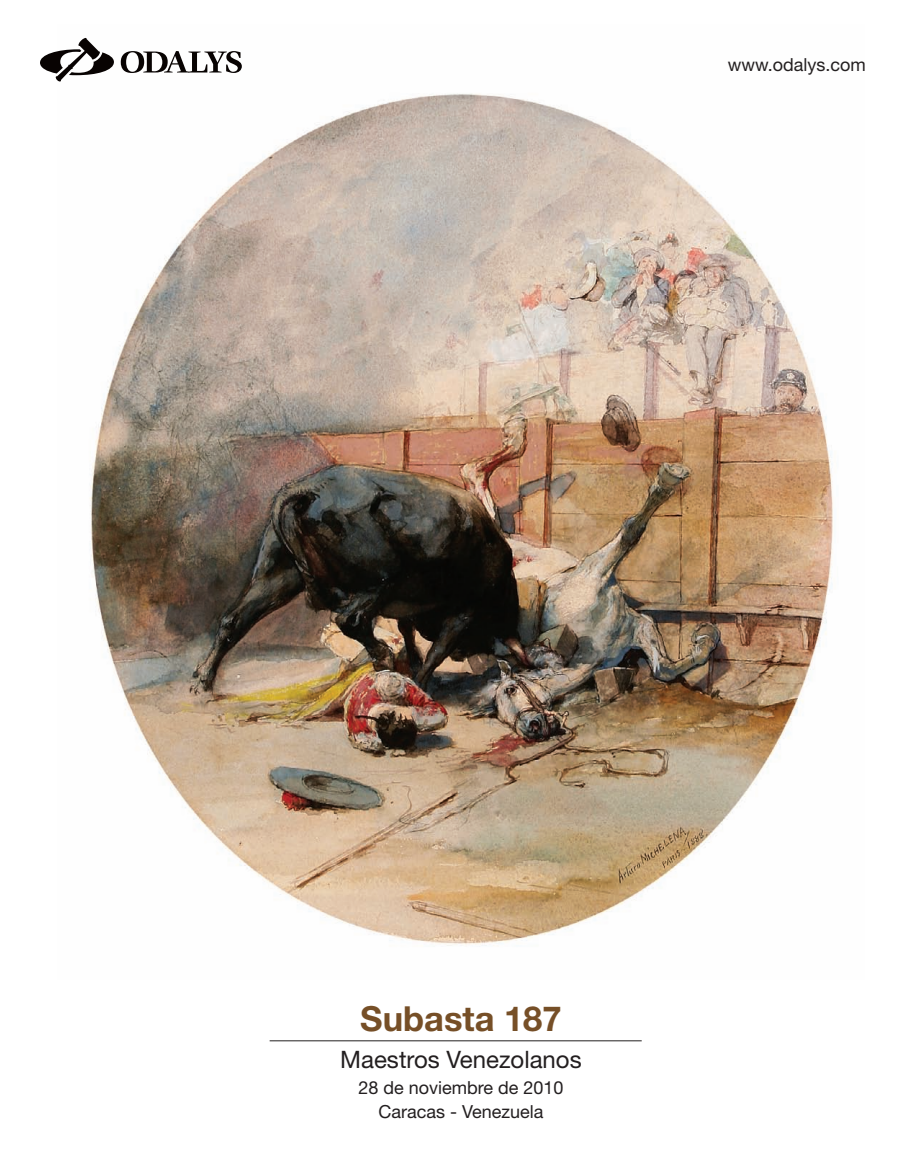
<style>
.page{position:relative;width:922px;height:1161px;background:#fff}
.page>*{position:absolute;margin:0;border:0;box-sizing:border-box;transform-origin:0 0}
.t1{font:700 34.5px "Helvetica Neue";color:#764f27}
.t2{font:24px "Helvetica Neue";color:#231f20}
.t3{font:18px/24px "Helvetica Neue";color:#231f20;text-align:center}
</style>
<div class="page">
<img style="left:90px;top:60px;width:743px;height:886px">
<hr style="left:270px;top:1040px;width:372px;height:1px;background:#231f20">
<svg style="left:40px;top:37px;width:74px;height:45px"></svg>
<svg style="left:121px;top:51px;width:121px;height:22px"></svg>
<p class="t3" style="left:728px;top:53px;width:139px">www.odalys.com</p>
<h1 class="t1" style="left:360px;top:996px;width:203px">Subasta 187</h1>
<h2 class="t2" style="left:340px;top:1045px;width:243px">Maestros Venezolanos</h2>
<p class="t3" style="left:358px;top:1074px;width:207px">28 de noviembre de 2010<br>Caracas - Venezuela</p>
</div>
